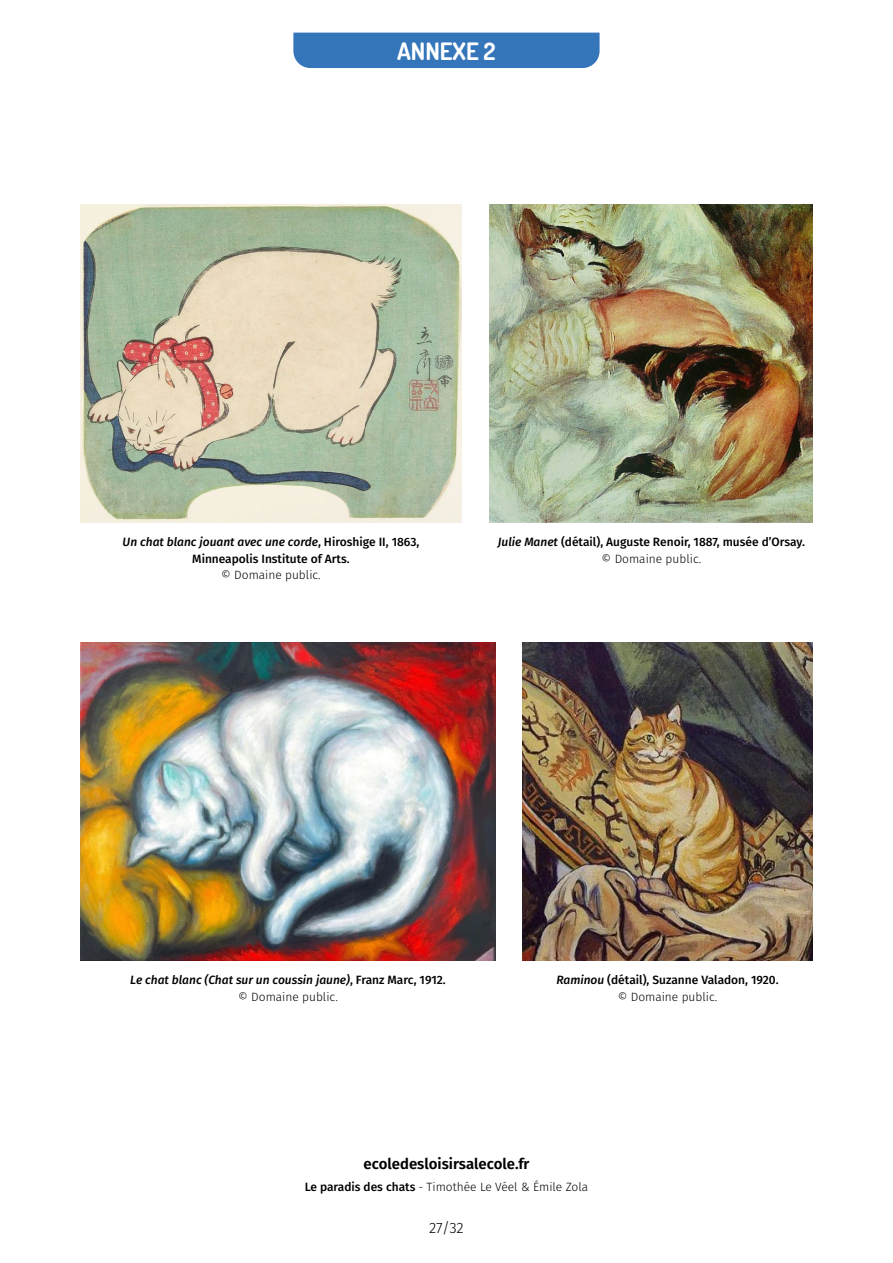
<style>
.page{position:relative;width:893px;height:1263px;background:#fff}
.page>*{position:absolute;margin:0;border:0;box-sizing:border-box;transform-origin:0 0}
.t1{font:700 24px "Dosis";color:#fff}
.t2{font:600 15px "Fira Sans";color:#000}
.t3{font:300 15px "Fira Sans";color:#000}
.t4{font:500 12px/16.5px "Fira Sans";color:#000;text-align:center}
.t5{font:italic 500 12px/16.5px "Fira Sans";color:#000;text-align:center}
.t6{font:300 12px "Fira Sans";color:#000}
.s1{font-style:italic}
.s2{font-weight:300}
.s3{font-style:normal}
.s4{font-weight:300;font-style:normal}
.s5{font-weight:500}
</style>
<div class="page">
<div style="left:293px;top:33px;width:307px;height:35px;background:#3576bb"></div>
<img style="left:80px;top:204px;width:382px;height:318px">
<img style="left:490px;top:204px;width:323px;height:318px">
<img style="left:80px;top:642px;width:416px;height:318px">
<img style="left:522px;top:642px;width:291px;height:318px">
<h1 class="t1" style="left:397px;top:35px;width:100px">ANNEXE 2</h1>
<p class="t4" style="left:123px;top:533px;width:298px"><span class="s1">Un chat blanc jouant avec une corde</span>, Hiroshige II, 1863,<br>Minneapolis Institute of Arts.</p>
<p class="t6" style="left:221px;top:566px;width:101px">© Domaine public.</p>
<p class="t4" style="left:498px;top:533px;width:309px"><span class="s1">Julie Manet</span> (détail), Auguste Renoir, 1887, musée d’Orsay. <span class="s2">© Domaine public.</span></p>
<p class="t5" style="left:130px;top:971px;width:317px">Le chat blanc (Chat sur un coussin jaune)<span class="s3">, Franz Marc, 1912. </span><span class="s4">© Domaine public.</span></p>
<p class="t4" style="left:556px;top:971px;width:224px"><span class="s1">Raminou</span> (détail), Suzanne Valadon, 1920. <span class="s2">© Domaine public.</span></p>
<p class="t2" style="left:363px;top:1151px;width:168px">ecoledesloisirsalecole.fr</p>
<p class="t6" style="left:305px;top:1179px;width:285px"><span class="s5">Le paradis des chats</span> - Timothée Le Véel &amp; Émile Zola</p>
<p class="t3" style="left:429px;top:1217px;width:36px">27/32</p>
</div>
